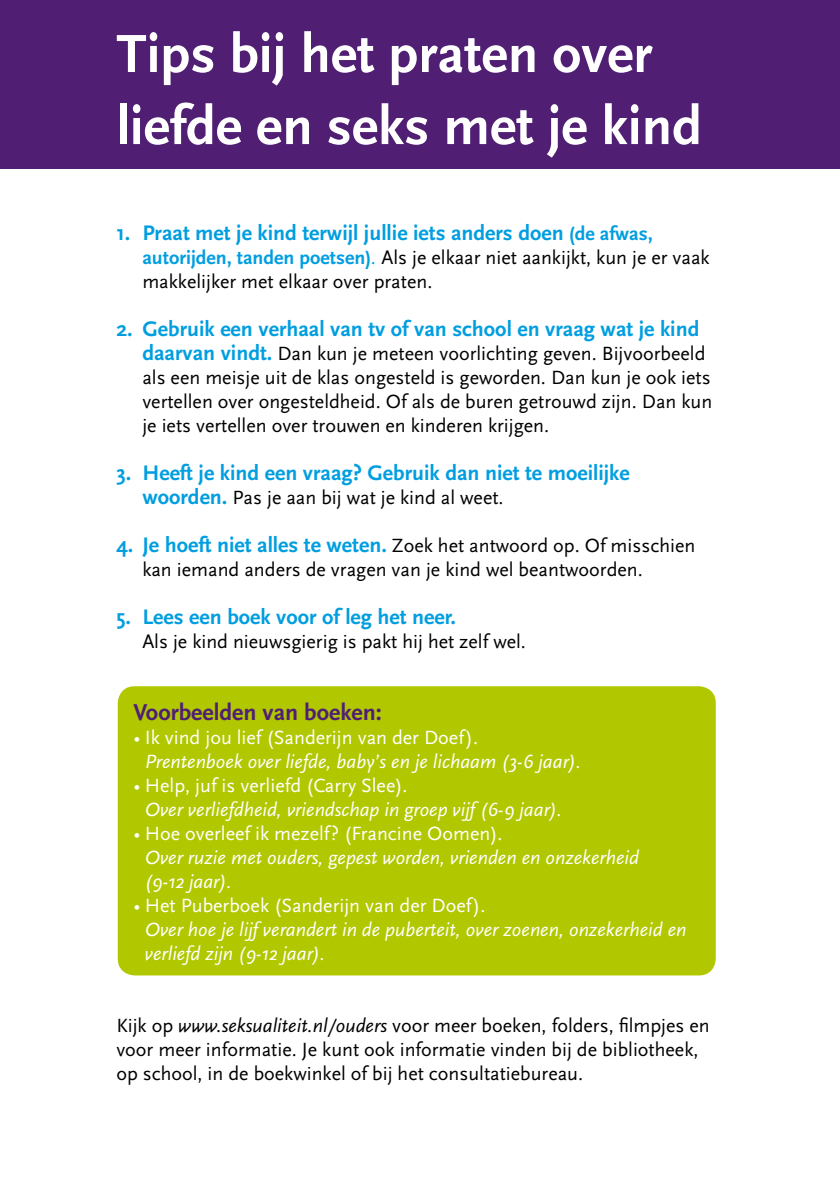
<style>
.page{position:relative;width:840px;height:1191px;background:#fff}
.page>*{position:absolute;margin:0;border:0;box-sizing:border-box;transform-origin:0 0}
.t1{font:700 56px/72px "Scala Sans";color:#fff}
.t2{font:700 24px "Scala Sans";color:#501f74}
.t3{font:700 22px "Scala Sans";color:#009ee0}
.t4{font:20px/24px "Scala Sans";color:#000}
.t5{font:italic 20px/24px "Scala Sans";color:#fff}
.t6{font:20px "Scala Sans";color:#fff}
.s1{font-size:20px}
.s2{font-weight:700;color:#009ee0}
.s3{font-style:italic;color:#009ee0}
.s4{font-weight:700;font-size:22px;color:#009ee0}
.s5{font-style:italic}
</style>
<div class="page">
<div style="left:118px;top:686px;width:597px;height:289px;background:#b1c800;border-radius:17px"></div>
<div style="left:0;top:0;width:839px;height:168px;background:#501f74"></div>
<h1 class="t1" style="left:116px;top:19px;width:586px">Tips bij het praten over liefde en seks met je kind</h1>
<p class="t3" style="left:116px;top:221px;width:537px">1. Praat met je kind terwijl jullie iets anders doen <span class="s1">(de afwas,</span></p>
<p class="t4" style="left:142px;top:246px;width:568px"><span class="s2">autorijden, tanden poetsen)</span><span class="s3">.</span> Als je elkaar niet aankijkt, kun je er vaak makkelijker met elkaar over praten.</p>
<p class="t3" style="left:116px;top:317px;width:584px">2. Gebruik een verhaal van tv of van school en vraag wat je kind</p>
<p class="t4" style="left:142px;top:342px;width:571px"><span class="s4">daarvan vindt.</span> Dan kun je meteen voorlichting geven. Bijvoorbeeld als een meisje uit de klas ongesteld is geworden. Dan kun je ook iets vertellen over ongesteldheid. Of als de buren getrouwd zijn. Dan kun je iets vertellen over trouwen en kinderen krijgen.</p>
<p class="t3" style="left:116px;top:461px;width:514px">3. Heeft je kind een vraag? Gebruik dan niet te moeilijke</p>
<p class="t4" style="left:142px;top:486px;width:362px"><span class="s4">woorden.</span> Pas je aan bij wat je kind al weet.</p>
<p class="t4" style="left:142px;top:534px;width:554px;text-indent:-26px"><span class="s4">4. Je hoeft niet alles te weten.</span> Zoek het antwoord op. Of misschien kan iemand anders de vragen van je kind wel beantwoorden.</p>
<p class="t3" style="left:116px;top:605px;width:341px">5. Lees een boek voor of leg het neer.</p>
<p class="t4" style="left:142px;top:630px;width:385px">Als je kind nieuwsgierig is pakt hij het zelf wel.</p>
<p class="t2" style="left:133px;top:699px;width:250px">Voorbeelden van boeken:</p>
<p class="t6" style="left:133px;top:727px;width:346px">• Ik vind jou lief (Sanderijn van der Doef).</p>
<p class="t5" style="left:145px;top:750px;width:438px">Prentenboek over liefde, baby’s en je lichaam (3-6 jaar).</p>
<p class="t6" style="left:133px;top:775px;width:275px">• Help, juf is verliefd (Carry Slee).</p>
<p class="t5" style="left:145px;top:798px;width:419px">Over verliefdheid, vriendschap in groep vijf (6-9 jaar).</p>
<p class="t6" style="left:133px;top:823px;width:370px">• Hoe overleef ik mezelf? (Francine Oomen).</p>
<p class="t5" style="left:145px;top:846px;width:495px">Over ruzie met ouders, gepest worden, vrienden en onzekerheid (9-12 jaar).</p>
<p class="t6" style="left:133px;top:895px;width:353px">• Het Puberboek (Sanderijn van der Doef).</p>
<p class="t5" style="left:145px;top:918px;width:543px">Over hoe je lijf verandert in de puberteit, over zoenen, onzekerheid en verliefd zijn (9-12 jaar).</p>
<p class="t4" style="left:116px;top:1014px;width:594px">Kijk op <span class="s5">www.seksualiteit.nl/ouders</span> voor meer boeken, folders, filmpjes en voor meer informatie. Je kunt ook informatie vinden bij de bibliotheek, op school, in de boekwinkel of bij het consultatiebureau.</p>
</div>
